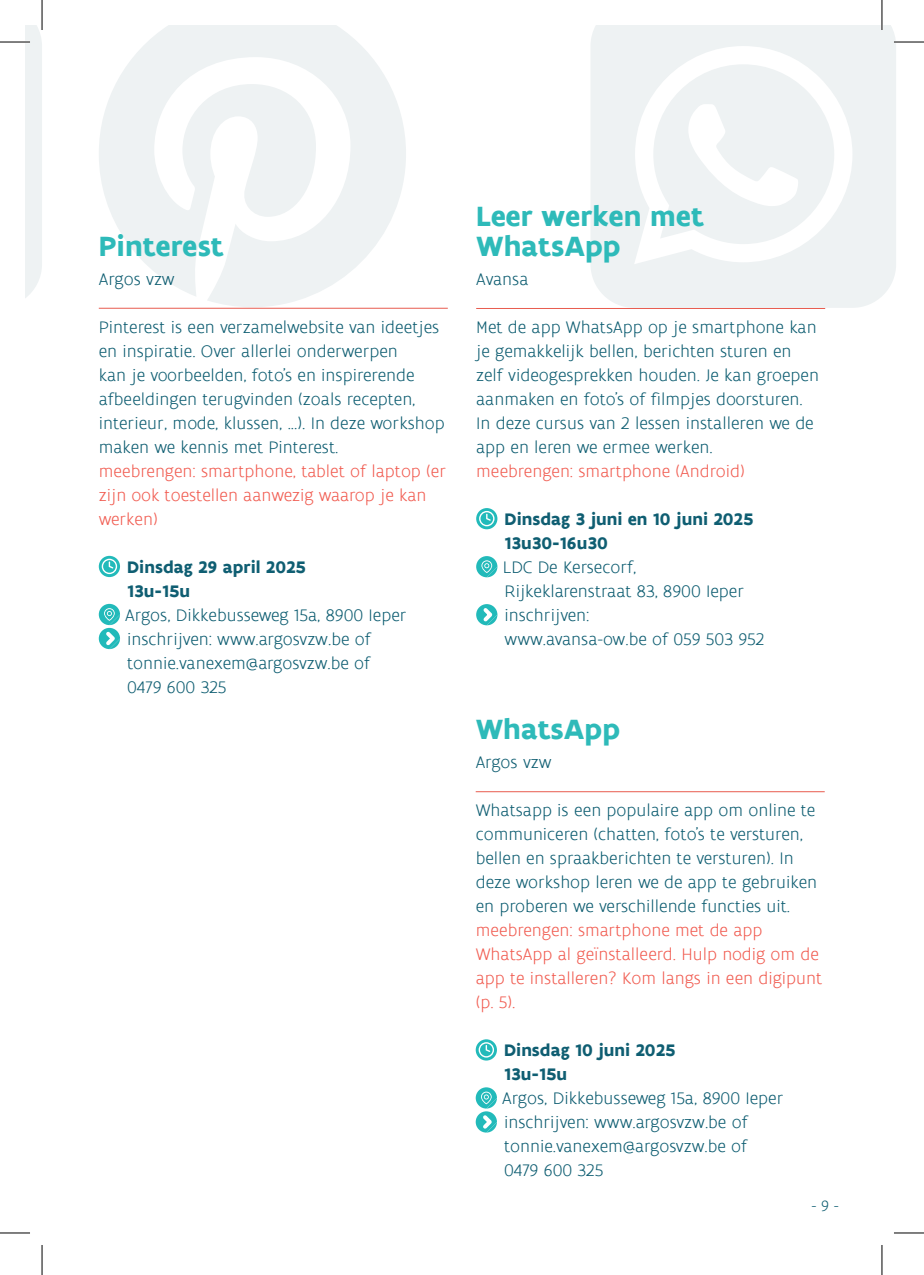
<style>
.page{position:relative;width:924px;height:1275px;background:#fff}
.page>*{position:absolute;margin:0;border:0;box-sizing:border-box;transform-origin:0 0}
.t1{font:700 30px/30px "Flanders Art Sans";color:#2ebab9}
.t2{font:300 18px/24px "Flanders Art Sans";color:#0f5e72}
.t3{font:300 18px/24px "Flanders Art Sans";color:#f15d52}
.t4{font:700 18px/24px "Flanders Art Sans";color:#0f5e72}
.t5{font:300 16px "Flanders Art Sans";color:#0f5e72}
</style>
<div class="page">
<svg style="left:591px;top:25px;width:304px;height:283px;fill:#eef2f3"></svg>
<div style="left:25px;top:25px;width:17px;height:273px;background:#eef2f3"></div>
<svg style="left:99px;top:25px;width:307px;height:282px;fill:#eef2f3"></svg>
<hr style="left:476px;top:308px;width:348px;height:1px;background:#e85c4f">
<svg style="left:476px;top:508px;width:21px;height:21px"></svg>
<svg style="left:479px;top:511px;width:15px;height:15px"></svg>
<svg style="left:476px;top:556px;width:21px;height:21px"></svg>
<svg style="left:476px;top:604px;width:21px;height:21px"></svg>
<hr style="left:475px;top:791px;width:349px;height:1px;background:#e85c4f">
<svg style="left:475px;top:1039px;width:21px;height:21px"></svg>
<svg style="left:478px;top:1042px;width:16px;height:15px"></svg>
<svg style="left:475px;top:1087px;width:21px;height:45px"></svg>
<hr style="left:99px;top:308px;width:348px;height:1px;background:#e85c4f">
<svg style="left:99px;top:556px;width:21px;height:21px"></svg>
<svg style="left:102px;top:559px;width:15px;height:15px"></svg>
<svg style="left:99px;top:604px;width:21px;height:45px"></svg>
<hr style="left:0;top:41px;width:30px;height:2px;background:#fff">
<hr style="left:893px;top:41px;width:30px;height:2px;background:#fff">
<hr style="left:41px;top:0;width:2px;height:30px;background:#fff">
<hr style="left:880px;top:0;width:2px;height:30px;background:#fff">
<hr style="left:0;top:42px;width:30px;height:1px;background:#000">
<hr style="left:893px;top:42px;width:30px;height:1px;background:#000">
<hr style="left:0;top:1232px;width:30px;height:1px;background:#000">
<hr style="left:893px;top:1232px;width:30px;height:1px;background:#000">
<hr style="left:42px;top:0;width:1px;height:30px;background:#000">
<hr style="left:42px;top:1245px;width:1px;height:30px;background:#000">
<hr style="left:881px;top:0;width:1px;height:30px;background:#000">
<hr style="left:881px;top:1245px;width:1px;height:30px;background:#000">
<h1 class="t1" style="left:99px;top:231px;width:127px">Pinterest</h1>
<p class="t2" style="left:99px;top:267px;width:77px">Argos vzw</p>
<p class="t2" style="left:99px;top:315px;width:347px">Pinterest is een verzamelwebsite van ideetjes en inspiratie. Over allerlei onderwerpen<br>kan je voorbeelden, foto’s en inspirerende afbeeldingen terugvinden (zoals recepten, interieur, mode, klussen, ...). In deze workshop maken we kennis met Pinterest.</p>
<p class="t3" style="left:99px;top:459px;width:349px">meebrengen: smartphone, tablet of laptop (er zijn ook toestellen aanwezig waarop je kan werken)</p>
<p class="t4" style="left:127px;top:555px;width:180px">Dinsdag 29 april 2025<br>13u-15u</p>
<p class="t2" style="left:125px;top:603px;width:283px">Argos, Dikkebusseweg 15a, 8900 Ieper inschrijven: www.argosvzw.be of tonnie.vanexem@argosvzw.be of<br>0479 600 325</p>
<h1 class="t1" style="left:476px;top:202px;width:229px">Leer werken met<br>WhatsApp</h1>
<p class="t2" style="left:476px;top:268px;width:54px">Avansa</p>
<p class="t2" style="left:476px;top:316px;width:344px">Met de app WhatsApp op je smartphone kan je gemakkelijk bellen, berichten sturen en zelf videogesprekken houden. Je kan groepen aanmaken en foto’s of filmpjes doorsturen.<br>In deze cursus van 2 lessen installeren we de app en leren we ermee werken.</p>
<p class="t3" style="left:476px;top:459px;width:270px">meebrengen: smartphone (Android)</p>
<p class="t4" style="left:504px;top:507px;width:250px">Dinsdag 3 juni en 10 juni 2025<br>13u30-16u30</p>
<p class="t2" style="left:502px;top:556px;width:263px">LDC De Kersecorf,<br>Rijkeklarenstraat 83, 8900 Ieper inschrijven:<br>www.avansa-ow.be of 059 503 952</p>
<h1 class="t1" style="left:475px;top:715px;width:146px">WhatsApp</h1>
<p class="t2" style="left:475px;top:751px;width:77px">Argos vzw</p>
<p class="t2" style="left:475px;top:799px;width:343px">Whatsapp is een populaire app om online te communiceren (chatten, foto’s te versturen, bellen en spraakberichten te versturen). In deze workshop leren we de app te gebruiken en proberen we verschillende functies uit.</p>
<p class="t3" style="left:475px;top:919px;width:348px">meebrengen: smartphone met de app<br>WhatsApp al geïnstalleerd. Hulp nodig om de app te installeren? Kom langs in een digipunt (p. 5).</p>
<p class="t4" style="left:504px;top:1038px;width:173px">Dinsdag 10 juni 2025<br>13u-15u</p>
<p class="t2" style="left:502px;top:1087px;width:283px">Argos, Dikkebusseweg 15a, 8900 Ieper inschrijven: www.argosvzw.be of tonnie.vanexem@argosvzw.be of<br>0479 600 325</p>
<p class="t5" style="left:811px;top:1196px;width:29px">- 9 -</p>
</div>
